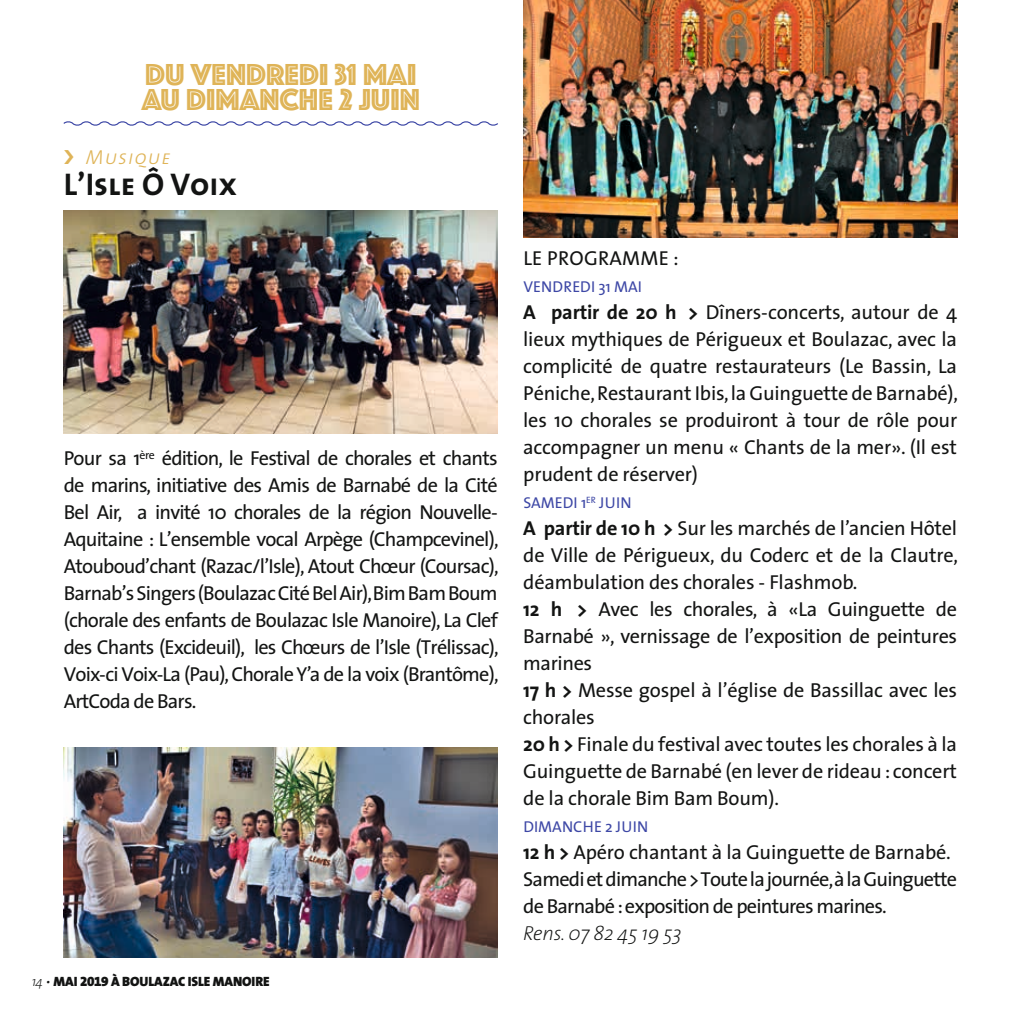
<style>
.page{position:relative;width:1021px;height:1021px;background:#fff}
.page>*{position:absolute;margin:0;border:0;box-sizing:border-box;transform-origin:0 0}
.t1{font:31.5px/24.8px "Phosphate Inline";color:#dfb458}
.t2{font:31.5px "The Sans Bold Caps";color:#131413}
.t3{font:20.25px/27px "The Sans";letter-spacing:-.01em;color:#131413;text-align:justify}
.t4{font:20.25px/27px "The Sans";letter-spacing:-.04em;color:#131413}
.t5{font:italic 200 20.25px "The Sans";letter-spacing:-.01em;color:#131413}
.t6{font:20.25px "The Sans";letter-spacing:.015em;color:#131413}
.t7{font:20.25px "The Sans Light Italic Caps";letter-spacing:.05em;color:#dfb458}
.t8{font:15.75px "The Sans";letter-spacing:.005em;color:#3e48a6}
.t9{font:900 13.5px "The Sans";letter-spacing:-.01em;color:#131413}
.s1{font-weight:200;font-style:italic}
.s2{font-family:"The Sans Black Expert";font-weight:400}
.s3{font-weight:700}
</style>
<div class="page">
<svg style="left:63px;top:121px;width:435px;height:5px"></svg>
<img style="left:523px;top:0;width:434px;height:237px">
<img style="left:64px;top:747px;width:433px;height:210px">
<img style="left:64px;top:210px;width:433px;height:224px">
<h1 class="t1" style="left:142px;top:60px;width:280px">DU VENDREDI 31 MAI<br>AU DIMANCHE 2 JUIN</h1>
<p class="t7" style="left:86px;top:146px;width:86px">Musique</p>
<h1 class="t2" style="left:64px;top:158px;width:175px">L’Isle Ô Voix</h1>
<p class="t3" style="left:64px;top:444px;width:436px">Pour sa 1<sup>ère</sup> édition, le Festival de chorales et chants de marins, initiative des Amis de Barnabé de la Cité Bel Air, a invité 10 chorales de la région Nouvelle-Aquitaine : L’ensemble vocal Arpège (Champcevinel), Atouboud’chant (Razac/l’Isle), Atout Chœur (Coursac), Barnab’s Singers (Boulazac Cité Bel Air),Bim Bam Boum (chorale des enfants de Boulazac Isle Manoire), La Clef des Chants (Excideuil), les Chœurs de l’Isle (Trélissac), Voix-ci Voix-La (Pau), Chorale Y’a de la voix (Brantôme), ArtCoda de Bars.</p>
<p class="t9" style="left:32px;top:970px;width:239px"><span class="s1">14 •</span> MAI <span class="s2">2019</span> À BOULAZAC ISLE MANOIRE</p>
<p class="t6" style="left:523px;top:241px;width:157px">LE PROGRAMME :</p>
<p class="t8" style="left:523px;top:274px;width:120px">VENDREDI 31 MAI</p>
<p class="t3" style="left:523px;top:298px;width:436px"><span class="s3">A partir de 20 h &gt;</span> Dîners-concerts, autour de 4 lieux mythiques de Périgueux et Boulazac, avec la complicité de quatre restaurateurs (Le Bassin, La Péniche, Restaurant Ibis, la Guinguette de Barnabé), les 10 chorales se produiront à tour de rôle pour accompagner un menu « Chants de la mer». (Il est prudent de réserver)</p>
<p class="t8" style="left:523px;top:490px;width:110px">SAMEDI 1<sup>ER</sup> JUIN</p>
<p class="t3" style="left:523px;top:514px;width:436px;text-align:left"><span class="s3">A partir de 10 h &gt;</span> Sur les marchés de l’ancien Hôtel de Ville de Périgueux, du Coderc et de la Clautre, déambulation des chorales - Flashmob.<br><span class="s3">12 h &gt;</span> Avec les chorales, à «La Guinguette de Barnabé », vernissage de l’exposition de peintures marines<br><span class="s3">17 h &gt;</span> Messe gospel à l’église de Bassillac avec les chorales<br><span class="s3">20 h &gt;</span> Finale du festival avec toutes les chorales à la Guinguette de Barnabé (en lever de rideau : concert de la chorale Bim Bam Boum).</p>
<p class="t8" style="left:523px;top:814px;width:126px">DIMANCHE 2 JUIN</p>
<p class="t4" style="left:523px;top:838px;width:435px"><span class="s3">12 h &gt;</span> Apéro chantant à la Guinguette de Barnabé.<br>Samedi et dimanche &gt; Toute la journée,à la Guinguette de Barnabé : exposition de peintures marines.</p>
<p class="t5" style="left:523px;top:916px;width:160px">Rens. 07 82 45 19 53</p>
</div>
